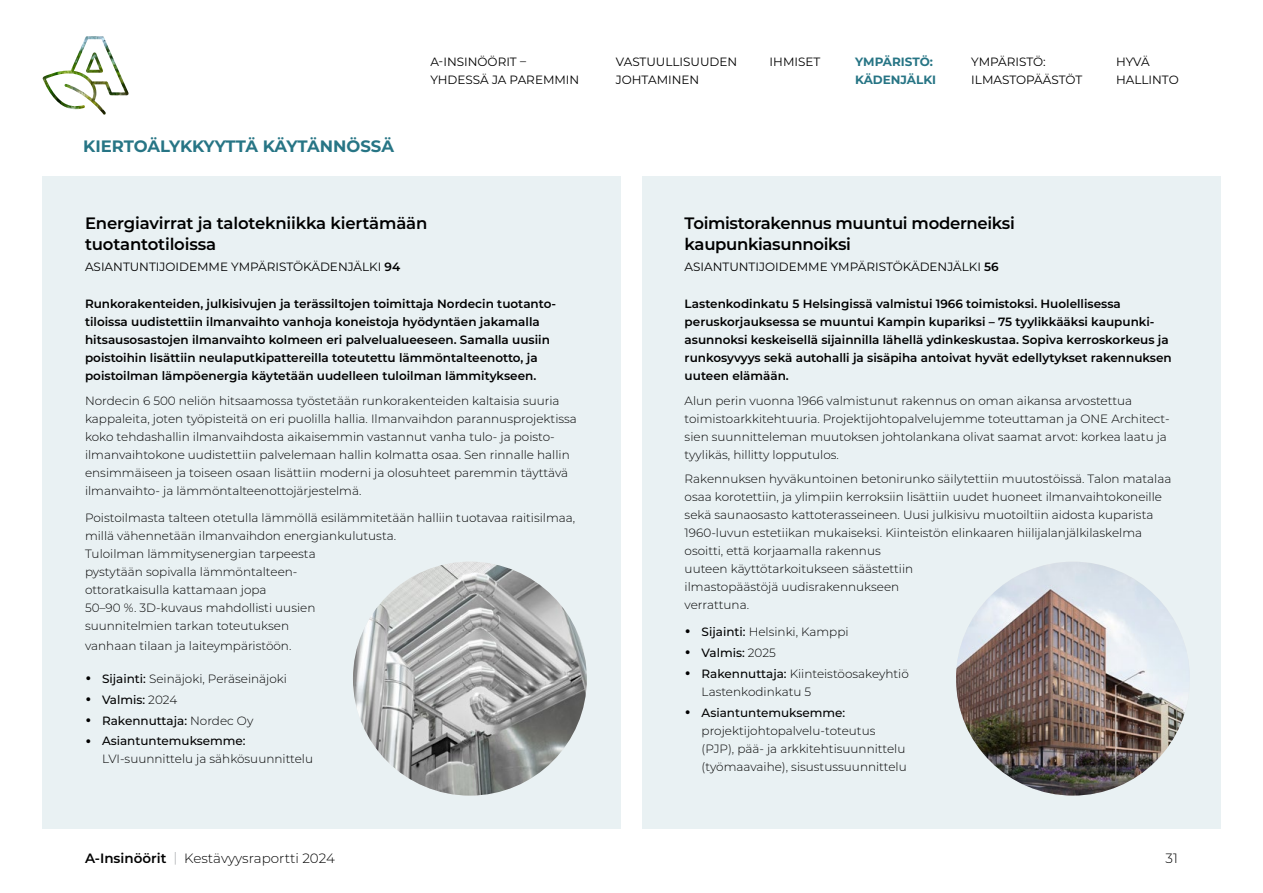
<style>
.page{position:relative;width:1263px;height:893px;background:#fff}
.page>*{position:absolute;margin:0;border:0;box-sizing:border-box;transform-origin:0 0}
.H3_Alaotsikko_1__taso__11_14_pt{font:600 16.5px/21px "Montserrat";letter-spacing:-.02em;color:#000}
.t1{font:700 16.5px "Montserrat";letter-spacing:-.005em;color:#277585}
.t2{font:300 13.5px "Montserrat";color:#000}
.Leipis_pieni_8_12_pt{font:300 12px/18px "Montserrat";color:#000}
.Leipis_pieni_8_12_pt-2{font:600 12px/18px "Montserrat";color:#000}
.Leipis_9_13_pt_bullet-lista_medium{font:300 12px/18px "Montserrat";color:#000}
.H3_Alaotsikko_1__taso__11_14_pt-2{font:12px/18px "Montserrat";color:#000}
.Leipis_9_13_pt_bullet-lista_medium-2{font:500 12px "Montserrat";color:#000}
.t3{font:700 12px/18px "Montserrat";color:#277585}
.s1{font-weight:600}
.s2{font-weight:500;font-size:21px}
.s3{font-weight:500}
.s4{font-size:21px}
.s5{font-weight:300}
.s6{color:#a7a9ac}
</style>
<div class="page">
<img style="left:42px;top:36px;width:87px;height:79px">
<div style="left:43px;top:176px;width:578px;height:653px;background:#e9f1f3"></div>
<img style="left:353px;top:562px;width:234px;height:234px;border-radius:117px">
<div style="left:642px;top:176px;width:578px;height:653px;background:#e9f1f3"></div>
<img style="left:956px;top:562px;width:234px;height:234px;border-radius:117px">
<h1 class="t1" style="left:83px;top:134px;width:312px">KIERTOÄLYKKYYTTÄ KÄYTÄNNÖSSÄ</h1>
<p class="H3_Alaotsikko_1__taso__11_14_pt-2" style="left:430px;top:52px;width:150px">A-INSINÖÖRIT –<br>YHDESSÄ JA PAREMMIN</p>
<p class="H3_Alaotsikko_1__taso__11_14_pt" style="left:85px;top:211px;width:344px">Energiavirrat ja talotekniikka kiertämään tuotantotiloissa</p>
<p class="H3_Alaotsikko_1__taso__11_14_pt-2" style="left:85px;top:257px;width:317px">ASIANTUNTIJOIDEMME YMPÄRISTÖKÄDENJÄLKI <span class="s1">94</span></p>
<p class="Leipis_pieni_8_12_pt-2" style="left:85px;top:294px;width:471px">Runkorakenteiden, julkisivujen ja terässiltojen toimittaja Nordecin tuotanto&shy;tiloissa uudistettiin ilmanvaihto vanhoja koneistoja hyödyntäen jakamalla hitsausosastojen ilmanvaihto kolmeen eri palvelualueeseen. Samalla uusiin poistoihin lisättiin neulaputkipattereilla toteutettu lämmöntalteenotto, ja poistoilman lämpöenergia käytetään uudelleen tuloilman lämmitykseen.</p>
<p class="Leipis_pieni_8_12_pt" style="left:85px;top:391px;width:493px">Nordecin 6 500 neliön hitsaamossa työstetään runkorakenteiden kaltaisia suuria kappaleita, joten työpisteitä on eri puolilla hallia. Ilmanvaihdon parannusprojektissa koko tehdashallin ilmanvaihdosta aikaisemmin vastannut vanha tulo- ja poisto&shy;ilmanvaihtokone uudistettiin palvelemaan hallin kolmatta osaa. Sen rinnalle hallin ensimmäiseen ja toiseen osaan lisättiin moderni ja olosuhteet paremmin täyttävä ilmanvaihto- ja lämmöntalteenottojärjestelmä.</p>
<p class="Leipis_pieni_8_12_pt" style="left:85px;top:508px;width:492px">Poistoilmasta talteen otetulla lämmöllä esilämmitetään halliin tuotavaa raitisilmaa, millä vähennetään ilmanvaihdon energiankulutusta.<br>Tuloilman lämmitysenergian tarpeesta<br>pystytään sopivalla lämmöntalteen-<br>ottoratkaisulla kattamaan jopa<br>50–90 %. 3D-kuvaus mahdollisti uusien<br>suunnitelmien tarkan toteutuksen</p>
<p class="Leipis_pieni_8_12_pt" style="left:85px;top:636px;width:208px">vanhaan tilaan ja laiteympäristöön.</p>
<p class="Leipis_9_13_pt_bullet-lista_medium" style="left:85px;top:669px;width:203px"><span class="s2">•</span> <span class="s3">Sijainti:</span> Seinäjoki, Peräseinäjoki</p>
<p class="Leipis_9_13_pt_bullet-lista_medium-2" style="left:85px;top:691px;width:94px"><span class="s4">•</span> Valmis: <span class="s5">2024</span></p>
<p class="Leipis_9_13_pt_bullet-lista_medium-2" style="left:85px;top:712px;width:170px"><span class="s4">•</span> Rakennuttaja: <span class="s5">Nordec Oy</span></p>
<p class="Leipis_9_13_pt_bullet-lista_medium" style="left:102px;top:732px;width:213px;text-indent:-17px"><span class="s2">•</span> <span class="s3">Asiantuntemuksemme:<br></span>LVI-suunnittelu ja sähkösuunnittelu</p>
<p class="H3_Alaotsikko_1__taso__11_14_pt-2" style="left:616px;top:52px;width:123px">VASTUULLISUUDEN<br>JOHTAMINEN</p>
<p class="H3_Alaotsikko_1__taso__11_14_pt-2" style="left:770px;top:52px;width:52px">IHMISET</p>
<p class="t3" style="left:855px;top:52px;width:82px">YMPÄRISTÖ:<br>KÄDENJÄLKI</p>
<p class="H3_Alaotsikko_1__taso__11_14_pt-2" style="left:971px;top:52px;width:113px">YMPÄRISTÖ:<br>ILMASTOPÄÄSTÖT</p>
<p class="H3_Alaotsikko_1__taso__11_14_pt-2" style="left:1116px;top:52px;width:64px">HYVÄ<br>HALLINTO</p>
<p class="H3_Alaotsikko_1__taso__11_14_pt" style="left:685px;top:211px;width:332px">Toimistorakennus muuntui moderneiksi kaupunkiasunnoiksi</p>
<p class="H3_Alaotsikko_1__taso__11_14_pt-2" style="left:685px;top:257px;width:316px">ASIANTUNTIJOIDEMME YMPÄRISTÖKÄDENJÄLKI <span class="s1">56</span></p>
<p class="Leipis_pieni_8_12_pt-2" style="left:685px;top:294px;width:489px">Lastenkodinkatu 5 Helsingissä valmistui 1966 toimistoksi. Huolellisessa peruskorjauksessa se muuntui Kampin kupariksi – 75 tyylikkääksi kaupunki&shy;asunnoksi keskeisellä sijainnilla lähellä ydinkeskustaa. Sopiva kerroskorkeus ja runkosyvyys sekä autohalli ja sisäpiha antoivat hyvät edellytykset rakennuksen uuteen elämään.</p>
<p class="Leipis_pieni_8_12_pt" style="left:685px;top:391px;width:487px">Alun perin vuonna 1966 valmistunut rakennus on oman aikansa arvostettua toimistoarkkitehtuuria. Projektijohtopalvelujemme toteuttaman ja ONE Architect&shy;sien suunnitteleman muutoksen johtolankana olivat saamat arvot: korkea laatu ja tyylikäs, hillitty lopputulos.</p>
<p class="Leipis_pieni_8_12_pt" style="left:685px;top:469px;width:488px">Rakennuksen hyväkuntoinen betonirunko säilytettiin muutostöissä. Talon matalaa osaa korotettiin, ja ylimpiin kerroksiin lisättiin uudet huoneet ilmanvaihtokoneille sekä saunaosasto kattoterasseineen. Uusi julkisivu muotoiltiin aidosta kuparista 1960-luvun estetiikan mukaiseksi. Kiinteistön elinkaaren hiilijalanjälkilaskelma osoitti, että korjaamalla rakennus<br>uuteen käyttötarkoitukseen säästettiin<br>ilmastopäästöjä uudisrakennukseen<br>verrattuna.</p>
<p class="Leipis_9_13_pt_bullet-lista_medium" style="left:685px;top:622px;width:165px"><span class="s2">•</span> <span class="s3">Sijainti:</span> Helsinki, Kamppi</p>
<p class="Leipis_9_13_pt_bullet-lista_medium-2" style="left:685px;top:644px;width:93px"><span class="s4">•</span> Valmis: <span class="s5">2025</span></p>
<p class="Leipis_9_13_pt_bullet-lista_medium" style="left:702px;top:664px;width:209px;text-indent:-17px"><span class="s2">•</span> <span class="s3">Rakennuttaja:</span> Kiinteistöosakeyhtiö<br>Lastenkodinkatu 5</p>
<p class="Leipis_9_13_pt_bullet-lista_medium" style="left:702px;top:703px;width:207px;text-indent:-17px"><span class="s2">•</span> <span class="s3">Asiantuntemuksemme: </span>projektijohtopalvelu-toteutus (PJP), pää- ja arkkitehtisuunnittelu (työmaavaihe), sisustussuunnittelu</p>
<p class="t2" style="left:85px;top:849px;width:251px"><span class="s1">A-Insinöörit</span> <span class="s6">|</span> Kestävyysraportti 2024</p>
<p class="t2" style="left:1165px;top:849px;width:14px">31</p>
</div>
